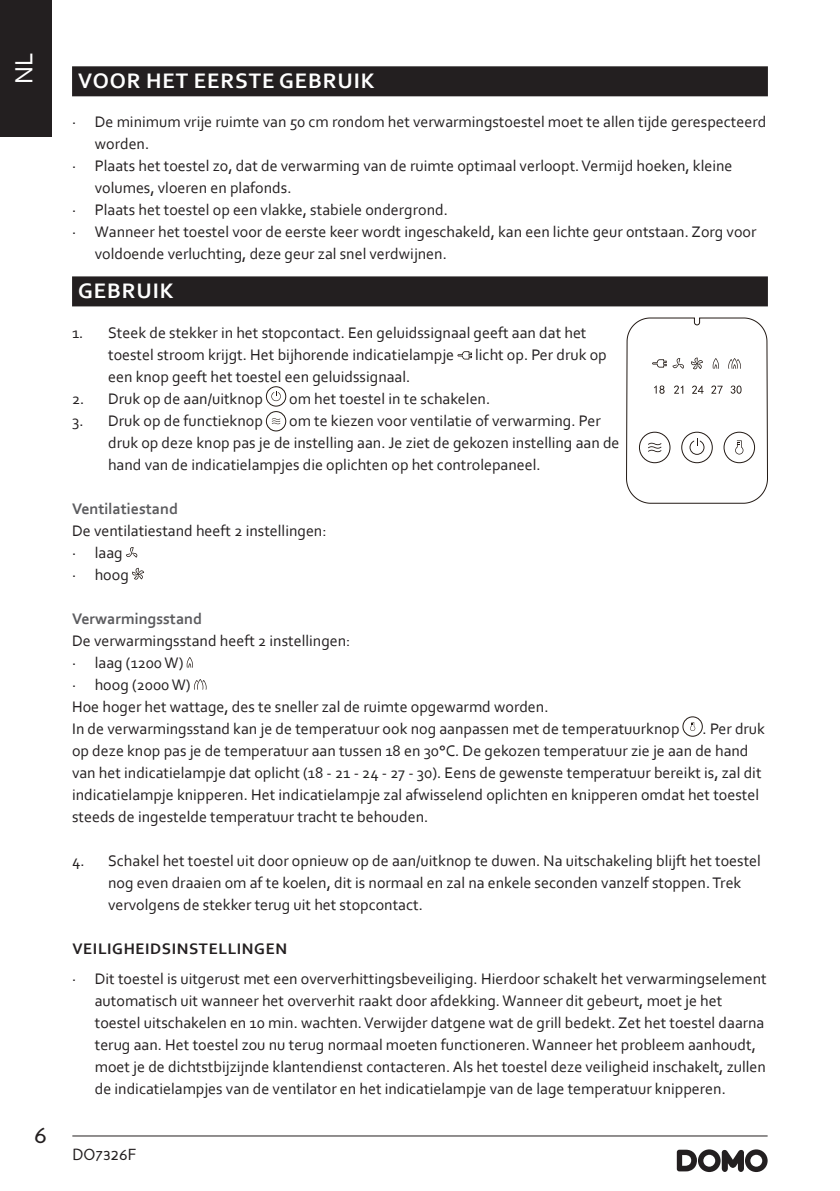
<style>
.page{position:relative;width:840px;height:1191px;background:#fff}
.page>*{position:absolute;margin:0;border:0;box-sizing:border-box;transform-origin:0 0}
.t1{font:26px "Corbel";color:#fff}
.t2{font:24px "Perspective Sans";color:#231f20}
.t3{font:700 22px "Corbel";letter-spacing:.04em;color:#fff}
.t4{font:16px/22px "Corbel";color:#231f20}
.t5{font:700 16px "Corbel";color:#5c5c5f}
.t6{font:700 16px "Corbel";letter-spacing:.04em;color:#231f20}
.t7{font:16px "Perspective Sans";color:#231f20}
</style>
<div class="page">
<hr style="left:72px;top:1135px;width:695px;height:1px;background:#231f20">
<svg style="left:676px;top:1149px;width:91px;height:23px"></svg>
<div style="left:0;top:0;width:51px;height:136px;background:#231f20"></div>
<div style="left:72px;top:66px;width:695px;height:30px;background:#231f20"></div>
<div style="left:72px;top:276px;width:695px;height:30px;background:#231f20"></div>
<svg style="left:457px;top:351px;width:14px;height:8px"></svg>
<div style="left:266px;top:386px;width:20px;height:20px;border:1px solid #221914;border-radius:50%"></div>
<svg style="left:271px;top:391px;width:10px;height:10px"></svg>
<div style="left:266px;top:411px;width:20px;height:20px;border:1px solid #221914;border-radius:50%"></div>
<svg style="left:271px;top:418px;width:9px;height:6px"></svg>
<svg style="left:126px;top:547px;width:12px;height:10px"></svg>
<svg style="left:132px;top:568px;width:12px;height:11px"></svg>
<svg style="left:186px;top:657px;width:7px;height:10px"></svg>
<svg style="left:194px;top:679px;width:13px;height:10px"></svg>
<div style="left:682px;top:716px;width:20px;height:20px;border:1px solid #221914;border-radius:50%"></div>
<svg style="left:690px;top:722px;width:4px;height:9px"></svg>
<svg style="left:626px;top:317px;width:141px;height:187px"></svg>
<h1 class="t1" style="left:8px;top:84px;width:33px;rotate:-90deg">NL</h1>
<h2 class="t2" style="left:34px;top:1120px;width:14px">6</h2>
<h3 class="t3" style="left:78px;top:71px;width:298px">VOOR HET EERSTE GEBRUIK</h3>
<p class="t4" style="left:72px;top:112px;width:695px">· De minimum vrije ruimte van 50 cm rondom het verwarmingstoestel moet te allen tijde gerespecteerd</p>
<p class="t4" style="left:95px;top:133px;width:56px">worden.</p>
<p class="t4" style="left:72px;top:156px;width:661px">· Plaats het toestel zo, dat de verwarming van de ruimte optimaal verloopt. Vermijd hoeken, kleine</p>
<p class="t4" style="left:95px;top:177px;width:198px">volumes, vloeren en plafonds.</p>
<p class="t4" style="left:72px;top:200px;width:377px">· Plaats het toestel op een vlakke, stabiele ondergrond.</p>
<p class="t4" style="left:72px;top:222px;width:685px">· Wanneer het toestel voor de eerste keer wordt ingeschakeld, kan een lichte geur ontstaan. Zorg voor</p>
<p class="t4" style="left:95px;top:243px;width:353px">voldoende verluchting, deze geur zal snel verdwijnen.</p>
<h3 class="t3" style="left:78px;top:281px;width:97px">GEBRUIK</h3>
<p class="t4" style="left:108px;top:321px;width:479px;text-indent:-36px">1. Steek de stekker in het stopcontact. Een geluidssignaal geeft aan dat het toestel stroom krijgt. Het bijhorende indicatielampje</p>
<p class="t4" style="left:475px;top:343px;width:133px">licht op. Per druk op</p>
<p class="t4" style="left:108px;top:365px;width:303px">een knop geeft het toestel een geluidssignaal.</p>
<p class="t4" style="left:72px;top:387px;width:192px">2. Druk op de aan/uitknop</p>
<p class="t4" style="left:289px;top:387px;width:202px">om het toestel in te schakelen.</p>
<p class="t4" style="left:72px;top:409px;width:192px">3. Druk op de functieknop</p>
<p class="t4" style="left:108px;top:409px;width:512px;text-indent:181px">om te kiezen voor ventilatie of verwarming. Per druk op deze knop pas je de instelling aan. Je ziet de gekozen instelling aan de hand van de indicatielampjes die oplichten op het controlepaneel.</p>
<p class="t5" style="left:72px;top:500px;width:107px">Ventilatiestand</p>
<p class="t4" style="left:72px;top:519px;width:256px">De ventilatiestand heeft 2 instellingen: · laag<br>· hoog</p>
<p class="t5" style="left:72px;top:610px;width:131px">Verwarmingsstand</p>
<p class="t4" style="left:72px;top:629px;width:608px">De verwarmingsstand heeft 2 instellingen:<br>· laag (1200 W)<br>· hoog (2000 W)<br>Hoe hoger het wattage, des te sneller zal de ruimte opgewarmd worden.<br>In de verwarmingsstand kan je de temperatuur ook nog aanpassen met de temperatuurknop</p>
<p class="t4" style="left:72px;top:717px;width:694px;text-indent:630px">. Per druk op deze knop pas je de temperatuur aan tussen 18 en 30°C. De gekozen temperatuur zie je aan de hand van het indicatielampje dat oplicht (18 - 21 - 24 - 27 - 30). Eens de gewenste temperatuur bereikt is, zal dit indicatielampje knipperen. Het indicatielampje zal afwisselend oplichten en knipperen omdat het toestel steeds de ingestelde temperatuur tracht te behouden.</p>
<p class="t4" style="left:108px;top:849px;width:654px;text-indent:-36px">4. Schakel het toestel uit door opnieuw op de aan/uitknop te duwen. Na uitschakeling blijft het toestel nog even draaien om af te koelen, dit is normaal en zal na enkele seconden vanzelf stoppen. Trek vervolgens de stekker terug uit het stopcontact.</p>
<p class="t6" style="left:72px;top:940px;width:216px">VEILIGHEIDSINSTELLINGEN</p>
<p class="t4" style="left:95px;top:968px;width:673px;text-indent:-23px">· Dit toestel is uitgerust met een oververhittingsbeveiliging. Hierdoor schakelt het verwarmingselement automatisch uit wanneer het oververhit raakt door afdekking. Wanneer dit gebeurt, moet je het toestel uitschakelen en 10 min. wachten. Verwijder datgene wat de grill bedekt. Zet het toestel daarna terug aan. Het toestel zou nu terug normaal moeten functioneren. Wanneer het probleem aanhoudt, moet je de dichtstbijzijnde klantendienst contacteren. Als het toestel deze veiligheid inschakelt, zullen de indicatielampjes van de ventilator en het indicatielampje van de lage temperatuur knipperen.</p>
<p class="t7" style="left:72px;top:1145px;width:66px">DO7326F</p>
</div>
